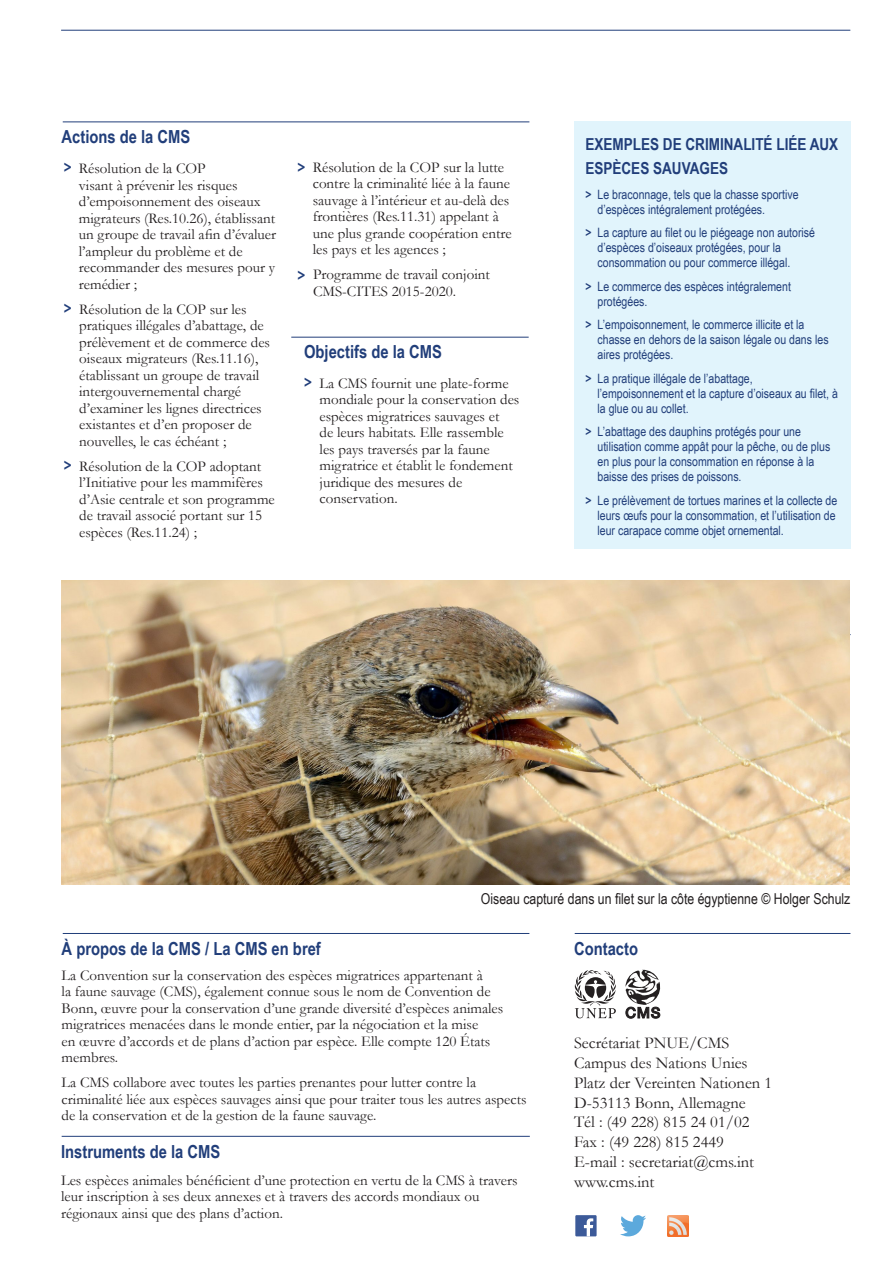
<style>
.page{position:relative;width:893px;height:1263px;background:#fff}
.page>*{position:absolute;margin:0;border:0;box-sizing:border-box;transform-origin:0 0}
.t1{font:700 18px "Arial Narrow";color:#213e7a}
.t2{font:16.5px/19.8px "Garamond";color:#231f20}
.t3{font:700 16.5px/24px "Arial Narrow";color:#213e7a}
.t4{font:15px/16.5px "Garamond";color:#231f20}
.t5{font:15px "Arial Narrow";color:#231f20}
.t6{font:12.9px/15px "Arial Narrow";color:#213e7a}
.s1{font-family:"Arial Narrow";font-weight:700;font-size:16.5px;color:#213e7a}
.s2{font-weight:700}
</style>
<div class="page">
<hr style="left:468px;top:634px;width:383px;height:1px;background:#213e7a">
<img style="left:62px;top:580px;width:788px;height:304px">
<hr style="left:63px;top:122px;width:466px;height:1px;background:#213e7a">
<hr style="left:63px;top:933px;width:466px;height:1px;background:#213e7a">
<hr style="left:575px;top:933px;width:275px;height:1px;background:#213e7a">
<hr style="left:291px;top:337px;width:238px;height:1px;background:#213e7a">
<svg style="left:620px;top:1215px;width:26px;height:21px"></svg>
<div style="left:575px;top:1215px;width:22px;height:21px;background:#3c5a99"></div>
<svg style="left:584px;top:1218px;width:9px;height:18px"></svg>
<img style="left:667px;top:1215px;width:22px;height:21px">
<hr style="left:61px;top:30px;width:789px;height:1px;background:#213e7a">
<svg style="left:574px;top:970px;width:42px;height:48px"></svg>
<svg style="left:625px;top:970px;width:35px;height:48px"></svg>
<hr style="left:62px;top:1136px;width:468px;height:1px;background:#213e7a">
<div style="left:574px;top:122px;width:276px;height:427px;background:#e1f4fc"></div>
<p class="t1" style="left:62px;top:123px;width:130px">Actions de la CMS</p>
<p class="t4" style="left:79px;top:160px;width:199px;text-indent:-15px"><span class="s1">&gt;</span> Résolution de la COP<br>visant à prévenir les risques d’empoisonnement des oiseaux migrateurs (Res.10.26), établissant un groupe de travail afin d’évaluer l’ampleur du problème et de recommander des mesures pour y remédier ;</p>
<p class="t4" style="left:79px;top:300px;width:192px;text-indent:-15px"><span class="s1">&gt;</span> Résolution de la COP sur les pratiques illégales d’abattage, de prélèvement et de commerce des oiseaux migrateurs (Res.11.16), établissant un groupe de travail intergouvernemental chargé d’examiner les lignes directrices existantes et d’en proposer de nouvelles, le cas échéant ;</p>
<p class="t4" style="left:79px;top:457px;width:197px;text-indent:-15px"><span class="s1">&gt;</span> Résolution de la COP adoptant l’Initiative pour les mammifères d’Asie centrale et son programme de travail associé portant sur 15 espèces (Res.11.24) ;</p>
<p class="t4" style="left:313px;top:158px;width:200px;text-indent:-15px"><span class="s1">&gt;</span> Résolution de la COP sur la lutte contre la criminalité liée à la faune sauvage à l’intérieur et au-delà des frontières (Res.11.31) appelant à une plus grande coopération entre les pays et les agences ;</p>
<p class="t4" style="left:313px;top:266px;width:178px;text-indent:-15px"><span class="s1">&gt;</span> Programme de travail conjoint<br>CMS-CITES 2015-2020.</p>
<p class="t1" style="left:304px;top:338px;width:139px">Objectifs de la CMS</p>
<p class="t4" style="left:320px;top:374px;width:201px;text-indent:-15px"><span class="s1">&gt;</span> La CMS fournit une plate-forme mondiale pour la conservation des espèces migratrices sauvages et<br>de leurs habitats. Elle rassemble les pays traversés par la faune migratrice et établit le fondement juridique des mesures de conservation.</p>
<p class="t3" style="left:585px;top:131px;width:254px">EXEMPLES DE CRIMINALITÉ LIÉE AUX<br>ESPÈCES SAUVAGES</p>
<p class="t6" style="left:597px;top:186px;width:203px;text-indent:-12px"><span class="s2">&gt;</span> Le braconnage, tels que la chasse sportive d’espèces intégralement protégées.</p>
<p class="t6" style="left:597px;top:225px;width:219px;text-indent:-12px"><span class="s2">&gt;</span> La capture au filet ou le piégeage non autorisé d’espèces d’oiseaux protégées, pour la consommation ou pour commerce illégal.</p>
<p class="t6" style="left:597px;top:278px;width:195px;text-indent:-12px"><span class="s2">&gt;</span> Le commerce des espèces intégralement protégées.</p>
<p class="t6" style="left:597px;top:317px;width:233px;text-indent:-12px"><span class="s2">&gt;</span> L’empoisonnement, le commerce illicite et la chasse en dehors de la saison légale ou dans les aires protégées.</p>
<p class="t6" style="left:597px;top:370px;width:242px;text-indent:-12px"><span class="s2">&gt;</span> La pratique illégale de l’abattage, l’empoisonnement et la capture d’oiseaux au filet, à la glue ou au collet.</p>
<p class="t6" style="left:597px;top:424px;width:234px;text-indent:-12px"><span class="s2">&gt;</span> L’abattage des dauphins protégés pour une utilisation comme appât pour la pêche, ou de plus en plus pour la consommation en réponse à la baisse des prises de poissons.</p>
<p class="t6" style="left:597px;top:492px;width:241px;text-indent:-12px"><span class="s2">&gt;</span> Le prélèvement de tortues marines et la collecte de leurs œufs pour la consommation, et l’utilisation de leur carapace comme objet ornemental.</p>
<p class="t5" style="left:481px;top:888px;width:371px">Oiseau capturé dans un filet sur la côte égyptienne © Holger Schulz</p>
<p class="t1" style="left:62px;top:935px;width:261px">À propos de la CMS / La CMS en bref</p>
<p class="t4" style="left:62px;top:966px;width:443px">La Convention sur la conservation des espèces migratrices appartenant à<br>la faune sauvage (CMS), également connue sous le nom de Convention de Bonn, œuvre pour la conservation d’une grande diversité d’espèces animales migratrices menacées dans le monde entier, par la négociation et la mise<br>en œuvre d’accords et de plans d’action par espèce. Elle compte 120 États membres.</p>
<p class="t4" style="left:62px;top:1074px;width:466px">La CMS collabore avec toutes les parties prenantes pour lutter contre la criminalité liée aux espèces sauvages ainsi que pour traiter tous les autres aspects de la conservation et de la gestion de la faune sauvage.</p>
<p class="t1" style="left:61px;top:1138px;width:161px">Instruments de la CMS</p>
<p class="t4" style="left:61px;top:1171px;width:458px">Les espèces animales bénéficient d’une protection en vertu de la CMS à travers leur inscription à ses deux annexes et à travers des accords mondiaux ou régionaux ainsi que des plans d’action.</p>
<p class="t1" style="left:574px;top:935px;width:65px">Contacto</p>
<p class="t2" style="left:574px;top:1033px;width:200px">Secrétariat PNUE/CMS<br>Campus des Nations Unies<br>Platz der Vereinten Nationen 1<br>D-53113 Bonn, Allemagne<br>Tél : (49 228) 815 24 01/02<br>Fax : (49 228) 815 2449<br>E-mail : secretariat@cms.int www.cms.int</p>
</div>
